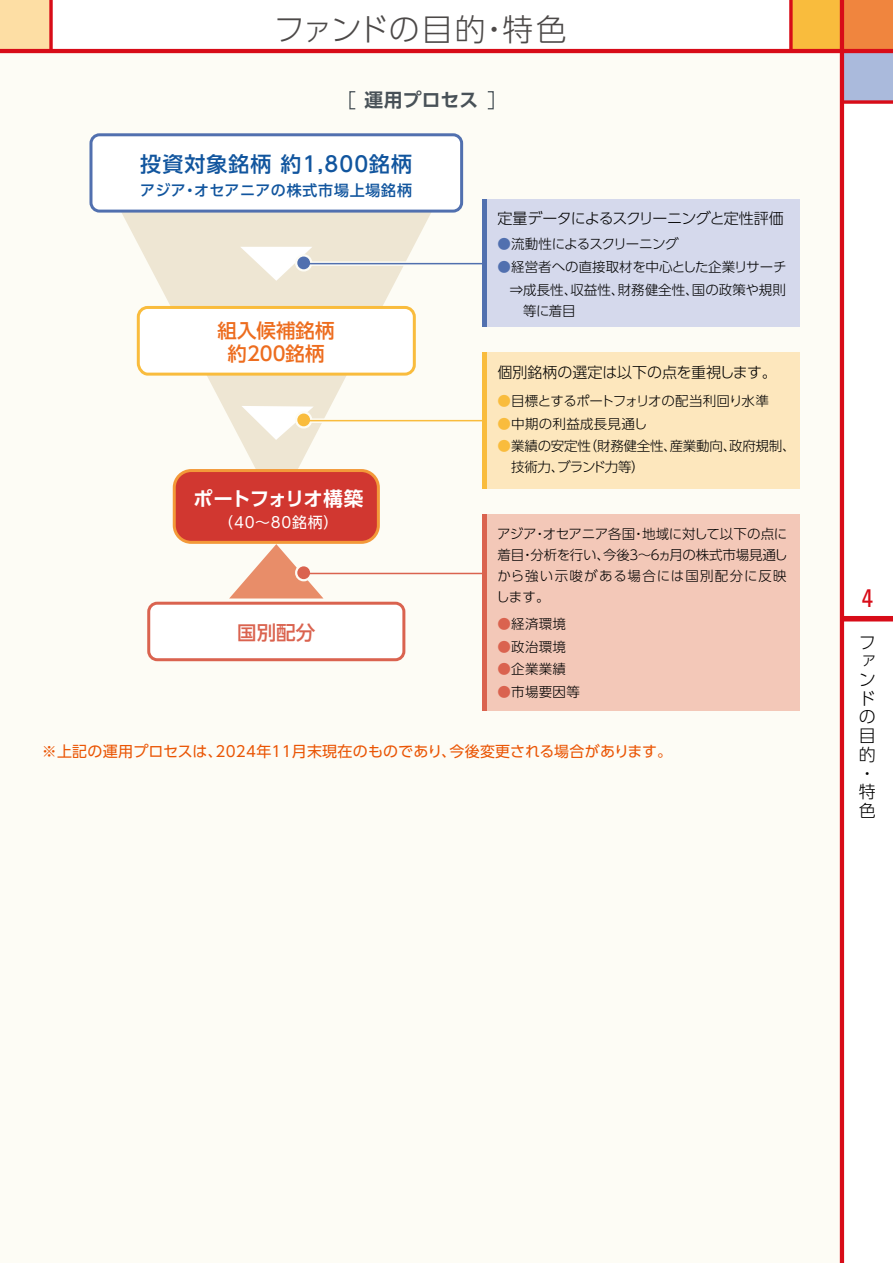
<style>
.page{position:relative;width:893px;height:1263px;background:#fff}
.page>*{position:absolute;margin:0;border:0;box-sizing:border-box;transform-origin:0 0}
.t1{font:300 30.9px "UD Shin Go Pro";letter-spacing:.005em;color:#4c4948}
.t2{font:condensed 25.5px "Univers LT Std";color:#d80c18}
.t3{font:500 21px "UD Shin Go Pro";letter-spacing:.05em;color:#11559e}
.t4{font:500 19.5px/23.4px "UD Shin Go Pro";color:#ed6d1f;text-align:center}
.t5{font:700 19.5px "UD Shin Go Pro De";letter-spacing:-.05em;color:#fff}
.t6{font:500 19.5px "UD Shin Go Pro";color:#da634f}
.t7{font:700 18.75px "UD Shin Go Pro De";letter-spacing:.01em;color:#485157}
.t8{font:300 16.95px/18.8px "UD Shin Go Pro";color:#000}
.t9{font:15px "UD Shin Go Pro";letter-spacing:.02em;color:#ea5504}
.t10{font:300 15px "UD Shin Go Pro";letter-spacing:-.055em;color:#000}
.t11{font:300 15px "UD Shin Go Pro";color:#000}
.t12{font:500 15px "UD Shin Go Pro";letter-spacing:.05em;color:#11559e}
.t13{font:15px "UD Shin Go Pro";letter-spacing:.05em;color:#fff}
.t14{font:300 13.5px/21px "UD Shin Go Pro";letter-spacing:-.01em;color:#000;text-align:right}
.t15{font:300 13.5px "UD Shin Go Pro";letter-spacing:-.04em;color:#000}
.t16{font:300 13.5px "UD Shin Go Pro";letter-spacing:-.055em;color:#000}
.t17{font:300 13.5px "UD Shin Go Pro";letter-spacing:.02em;color:#000}
.s1{color:#5170af}
.s2{color:#f9bc3d}
.s3{color:#da634f}
</style>
<div class="page">
<div style="left:0;top:0;width:51px;height:51px;background:#fddea4"></div>
<svg style="left:49px;top:0;width:4px;height:49px"></svg>
<div style="left:842px;top:0;width:51px;height:51px;background:#f0853e"></div>
<div style="left:842px;top:51px;width:51px;height:51px;background:#aabadc"></div>
<div style="left:791px;top:0;width:51px;height:51px;background:#f9bc3d"></div>
<div style="left:0;top:51px;width:842px;height:1212px;background:#fdfcf5"></div>
<div style="left:842px;top:616px;width:51px;height:5px;background:#d80c18"></div>
<hr style="left:840px;top:0;width:4px;height:1263px;background:#d80c18">
<hr style="left:0;top:49px;width:893px;height:4px;background:#d80c18">
<svg style="left:844px;top:100px;width:49px;height:4px"></svg>
<svg style="left:789px;top:0;width:4px;height:49px"></svg>
<svg style="left:122px;top:213px;width:309px;height:296px"></svg>
<svg style="left:229px;top:544px;width:94px;height:54px"></svg>
<div style="left:149px;top:603px;width:255px;height:57px;background:#fff;border-radius:9px"></div>
<div style="left:147px;top:602px;width:258px;height:59px;border:3px solid #da634f;border-radius:9px"></div>
<svg style="left:135px;top:304px;width:282px;height:73px"></svg>
<div style="left:91px;top:135px;width:371px;height:76px;background:#fff;border-radius:9px"></div>
<div style="left:89px;top:133px;width:374px;height:80px;border:3px solid #5170af;border-radius:9px"></div>
<div style="left:174px;top:470px;width:204px;height:72px;background:#d13730;border-radius:17px"></div>
<div style="left:173px;top:469px;width:207px;height:75px;border:3px solid #f39939;border-radius:17px"></div>
<div style="left:482px;top:199px;width:318px;height:128px;background:#d5d9ec"></div>
<div style="left:482px;top:352px;width:318px;height:136px;background:#fde7bd"></div>
<div style="left:482px;top:514px;width:318px;height:196px;background:#f3c8b8"></div>
<svg style="left:240px;top:247px;width:72px;height:34px"></svg>
<svg style="left:241px;top:406px;width:73px;height:34px"></svg>
<svg style="left:312px;top:261px;width:170px;height:5px"></svg>
<div style="left:295px;top:254px;width:17px;height:18px;border:4px solid #fdfcf5;border-radius:50%"></div>
<hr style="left:303px;top:263px;width:180px;height:1px;background:#5170af">
<div style="left:297px;top:257px;width:13px;height:12px;background:#5170af;border-radius:50%"></div>
<div style="left:482px;top:199px;width:5px;height:128px;background:#5170af"></div>
<svg style="left:312px;top:418px;width:170px;height:5px"></svg>
<div style="left:295px;top:411px;width:17px;height:18px;border:4px solid #fdfcf5;border-radius:50%"></div>
<hr style="left:303px;top:420px;width:181px;height:1px;background:#f9bc3d">
<div style="left:297px;top:413px;width:13px;height:13px;background:#f9bc3d;border-radius:50%"></div>
<div style="left:482px;top:352px;width:5px;height:136px;background:#f9bc3d"></div>
<div style="left:303px;top:571px;width:181px;height:5px;background:#f3d5cb"></div>
<div style="left:295px;top:564px;width:17px;height:17px;border:4px solid #fdfcf5;border-radius:50%"></div>
<hr style="left:303px;top:573px;width:181px;height:1px;background:#da634f">
<div style="left:297px;top:566px;width:13px;height:13px;background:#da634f;border-radius:50%"></div>
<div style="left:482px;top:514px;width:5px;height:196px;background:#da634f"></div>
<div style="left:487px;top:91px;width:7px;height:18px;border:1px solid #485157"></div>
<h1 class="t1" style="left:274px;top:4px;width:295px">ファンドの目的・特色</h1>
<h3 class="t7" style="left:365px;top:85px;width:115px">運用プロセス</h3>
<h3 class="t3" style="left:140px;top:146px;width:273px">投資対象銘柄 約1,800銘柄</h3>
<p class="t12" style="left:140px;top:178px;width:273px">アジア・オセアニアの株式市場上場銘柄</p>
<h3 class="t4" style="left:218px;top:318px;width:118px">組入候補銘柄約200銘柄</h3>
<h3 class="t5" style="left:193px;top:482px;width:172px">ポートフォリオ構築</h3>
<p class="t13" style="left:218px;top:510px;width:122px">（40～80銘柄）</p>
<h3 class="t6" style="left:237px;top:616px;width:79px">国別配分</h3>
<p class="t10" style="left:498px;top:206px;width:288px">定量データによるスクリーニングと定性評価</p>
<p class="t16" style="left:498px;top:233px;width:183px"><span class="s1">●</span>流動性によるスクリーニング</p>
<p class="t14" style="left:498px;top:254px;width:290px;line-height:23.5px"><span class="s1">●</span>経営者への直接取材を中心とした企業リサーチ⇒成長性、収益性、財務健全性、国の政策や規則</p>
<p class="t14" style="left:510px;top:300px;width:67px">　等に着目</p>
<p class="t11" style="left:498px;top:360px;width:281px">個別銘柄の選定は以下の点を重視します。</p>
<p class="t15" style="left:498px;top:390px;width:273px"><span class="s2">●</span>目標とするポートフォリオの配当利回り水準</p>
<p class="t17" style="left:498px;top:413px;width:151px"><span class="s2">●</span>中期の利益成長見通し</p>
<p class="t14" style="left:511px;top:435px;width:286px;text-align:left;text-indent:-14px"><span class="s2">●</span>業績の安定性（財務健全性、産業動向、政府規制、技術力、ブランド力等）</p>
<p class="t14" style="left:496px;top:523px;width:293px;text-align:justify">アジア・オセアニア各国・地域に対して以下の点に着目・分析を行い、今後３～６ヵ月の株式市場見通しから強い示唆がある場合には国別配分に反映します。</p>
<p class="t14" style="left:498px;top:613px;width:70px"><span class="s3">●</span>経済環境</p>
<p class="t14" style="left:498px;top:636px;width:70px"><span class="s3">●</span>政治環境</p>
<p class="t14" style="left:498px;top:658px;width:70px"><span class="s3">●</span>企業業績</p>
<p class="t14" style="left:498px;top:681px;width:84px"><span class="s3">●</span>市場要因等</p>
<p class="t9" style="left:42px;top:739px;width:632px">※上記の運用プロセスは、2024年11月末現在のものであり、今後変更される場合があります。</p>
<h2 class="t2" style="left:862px;top:582px;width:13px">4</h2>
<p class="t8" style="left:859px;top:632px;width:18px">ファンドの目的・特色</p>
</div>
